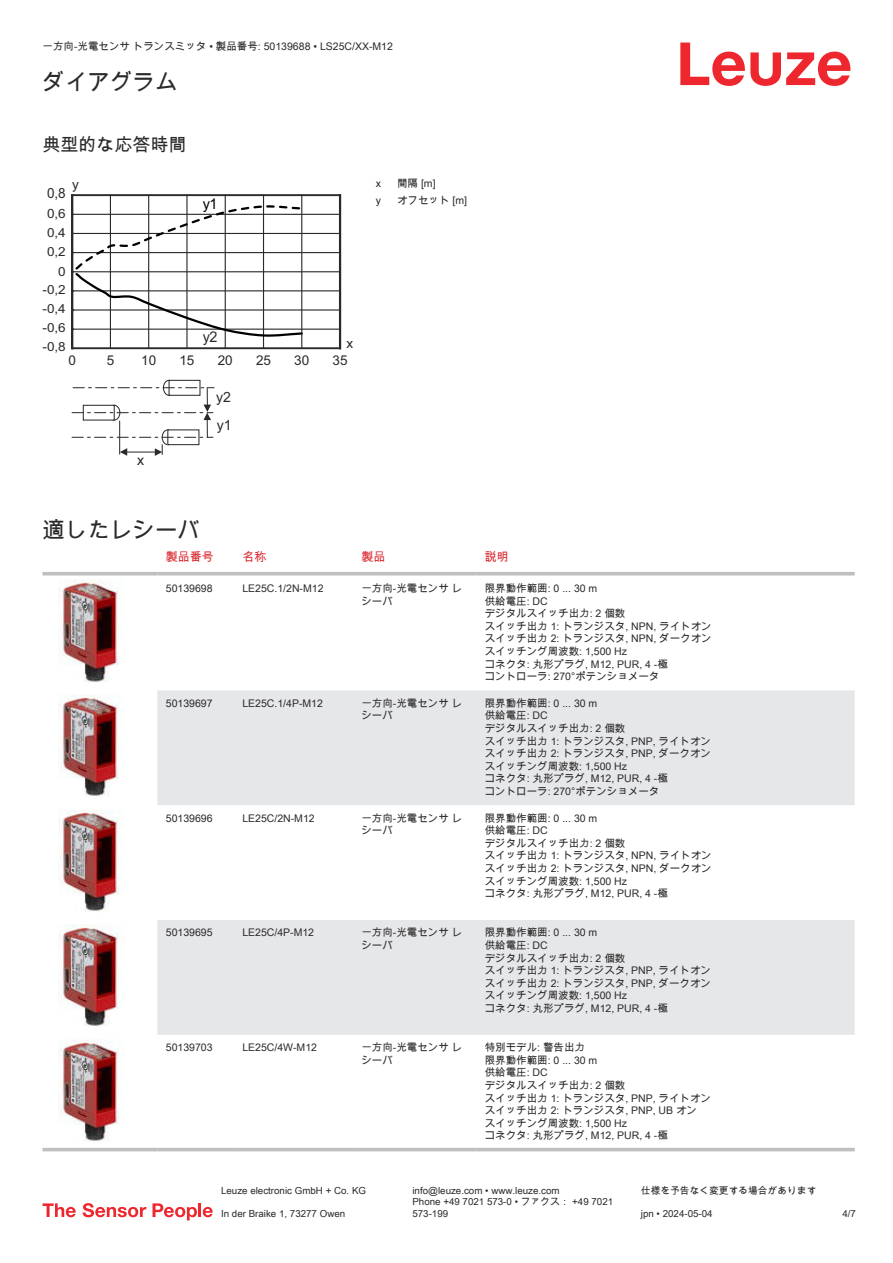
<style>
.page{position:relative;width:893px;height:1263px;background:#fff}
.page>*{position:absolute;margin:0;border:0;box-sizing:border-box;transform-origin:0 0}
.t1{font:22.5px "Arial Unicode MS";color:#2b292a}
.t2{font:18px "Arial Unicode MS";color:#2b292a}
.t3{font:14.85px "Arial";color:#2b292a}
.t4{font:14.85px "Arial";color:#000}
.t5{font:14.1px/27.8px "Arial";color:#2b292a}
.t6{font:13.95px "Arial";color:#2b292a;scale:.96 1}
.t7{font:13.5px "Arial";color:#2b292a}
.t8{font:12.75px "Arial";color:#2b292a;scale:1.06 1}
.t9{font:12.45px/19.2px "Arial";color:#2b292a;scale:1.08 1}
.t10{font:12px "Arial Unicode MS";color:#db2a30}
.t11{font:10.5px/12.6px "Arial Unicode MS";color:#2b292a}
.t12{font:9.75px/11.7px "Arial Unicode MS";color:#2b292a}
</style>
<div class="page">
<svg style="left:680px;top:43px;width:170px;height:43px"></svg>
<svg style="left:43px;top:575px;width:812px;height:577px"></svg>
<svg style="left:157px;top:690px;width:698px;height:345px;fill:#e6e7e9"></svg>
<hr style="left:43px;top:572px;width:114px;height:3px;background:#bdbfc1">
<hr style="left:157px;top:572px;width:77px;height:3px;background:#bdbfc1">
<hr style="left:234px;top:572px;width:119px;height:3px;background:#bdbfc1">
<hr style="left:353px;top:572px;width:123px;height:3px;background:#bdbfc1">
<hr style="left:476px;top:572px;width:379px;height:3px;background:#bdbfc1">
<hr style="left:43px;top:1148px;width:114px;height:3px;background:#bdbfc1">
<hr style="left:157px;top:1148px;width:77px;height:3px;background:#bdbfc1">
<hr style="left:234px;top:1148px;width:119px;height:3px;background:#bdbfc1">
<hr style="left:353px;top:1148px;width:123px;height:3px;background:#bdbfc1">
<hr style="left:476px;top:1148px;width:379px;height:3px;background:#bdbfc1">
<img style="left:58px;top:580px;width:66px;height:106px">
<img style="left:58px;top:694px;width:66px;height:107px">
<img style="left:58px;top:809px;width:66px;height:107px">
<img style="left:58px;top:924px;width:66px;height:106px">
<img style="left:58px;top:1039px;width:66px;height:106px">
<svg style="left:43px;top:1203px;width:33px;height:14px"></svg>
<svg style="left:83px;top:1203px;width:63px;height:14px"></svg>
<svg style="left:153px;top:1203px;width:44px;height:17px"></svg>
<hr style="left:198px;top:1203px;width:3px;height:14px;background:#ed272d">
<svg style="left:203px;top:1207px;width:10px;height:10px"></svg>
<hr style="left:73px;top:214px;width:267px;height:1px;background:#2b292a">
<hr style="left:73px;top:233px;width:267px;height:1px;background:#2b292a">
<hr style="left:74px;top:252px;width:266px;height:1px;background:#2b292a">
<hr style="left:73px;top:271px;width:267px;height:1px;background:#2b292a">
<hr style="left:73px;top:290px;width:267px;height:1px;background:#2b292a">
<hr style="left:73px;top:309px;width:267px;height:2px;background:#2b292a">
<hr style="left:74px;top:329px;width:266px;height:1px;background:#2b292a">
<div style="left:71px;top:194px;width:270px;height:155px;border:2px solid #2b292a"></div>
<hr style="left:71px;top:195px;width:2px;height:153px;background:#2b292a">
<hr style="left:110px;top:195px;width:1px;height:153px;background:#2b292a">
<hr style="left:148px;top:195px;width:1px;height:153px;background:#2b292a">
<hr style="left:186px;top:195px;width:2px;height:153px;background:#2b292a">
<hr style="left:225px;top:195px;width:1px;height:153px;background:#2b292a">
<hr style="left:263px;top:195px;width:1px;height:153px;background:#2b292a">
<hr style="left:301px;top:195px;width:1px;height:153px;background:#2b292a">
<hr style="left:339px;top:195px;width:2px;height:153px;background:#2b292a">
<div style="left:162px;top:429px;width:12px;height:16px;border:1px solid #2b292a;border-radius:50%"></div>
<div style="left:168px;top:430px;width:31px;height:15px;background:#fff"></div>
<div style="left:167px;top:429px;width:32px;height:16px;border:1px solid #2b292a"></div>
<svg style="left:120px;top:445px;width:43px;height:11px"></svg>
<hr style="left:119px;top:421px;width:1px;height:33px;background:#2b292a">
<div style="left:163px;top:380px;width:12px;height:16px;border:1px solid #2b292a;border-radius:50%"></div>
<div style="left:169px;top:380px;width:31px;height:15px;background:#fff"></div>
<div style="left:169px;top:380px;width:31px;height:16px;border:1px solid #2b292a"></div>
<svg style="left:72px;top:387px;width:142px;height:51px"></svg>
<svg style="left:73px;top:204px;width:231px;height:134px"></svg>
<p class="t11" style="left:43px;top:40px;width:352px">一方向-光電センサ トランスミッタ • 製品番号: 50139688 • LS25C/XX-M12</p>
<h1 class="t1" style="left:43px;top:66px;width:136px">ダイアグラム</h1>
<h2 class="t2" style="left:43px;top:132px;width:145px">典型的な応答時間</h2>
<p class="t7" style="left:72px;top:179px;width:8px">y</p>
<h3 class="t6" style="left:47px;top:188px;width:21px">0,8</h3>
<p class="t8" style="left:47px;top:208px;width:19px">0,6</p>
<p class="t9" style="left:47px;top:224px;width:19px">0,4</p>
<p class="t9" style="left:47px;top:243px;width:19px">0,2</p>
<p class="t9" style="left:58px;top:263px;width:8px">0</p>
<p class="t9" style="left:43px;top:281px;width:23px">-0,2</p>
<p class="t9" style="left:43px;top:300px;width:23px">-0,4</p>
<p class="t9" style="left:43px;top:319px;width:23px">-0,6 -0,8</p>
<h3 class="t4" style="left:203px;top:198px;width:16px">y1</h3>
<h3 class="t3" style="left:203px;top:331px;width:16px">y2</h3>
<p class="t7" style="left:346px;top:338px;width:8px">x</p>
<p class="t7" style="left:68px;top:355px;width:9px">0</p>
<p class="t7" style="left:141px;top:355px;width:17px">10</p>
<p class="t7" style="left:218px;top:355px;width:17px">20</p>
<p class="t7" style="left:294px;top:355px;width:17px">30</p>
<p class="t7" style="left:107px;top:355px;width:9px">5</p>
<p class="t7" style="left:179px;top:355px;width:17px">15</p>
<p class="t7" style="left:256px;top:355px;width:17px">25</p>
<p class="t7" style="left:333px;top:355px;width:17px">35</p>
<h3 class="t5" style="left:216px;top:384px;width:17px">y2 y1</h3>
<h3 class="t5" style="left:137px;top:448px;width:9px">x</h3>
<p class="t11" style="left:376px;top:177px;width:7px">x</p>
<p class="t11" style="left:397px;top:177px;width:40px">間隔 [m]</p>
<p class="t11" style="left:376px;top:195px;width:7px">y</p>
<p class="t11" style="left:397px;top:194px;width:72px">オフセット [m]</p>
<h1 class="t1" style="left:43px;top:514px;width:159px">適したレシーバ</h1>
<p class="t10" style="left:166px;top:548px;width:49px">製品番号</p>
<p class="t10" style="left:242px;top:548px;width:25px">名称</p>
<p class="t10" style="left:361px;top:548px;width:25px">製品</p>
<p class="t10" style="left:485px;top:548px;width:25px">説明</p>
<p class="t11" style="left:166px;top:582px;width:48px">50139698</p>
<p class="t11" style="left:242px;top:582px;width:83px">LE25C.1/2N-M12</p>
<p class="t11" style="left:361px;top:582px;width:102px">一方向-光電センサ レシーバ</p>
<p class="t11" style="left:485px;top:582px;width:228px">限界動作範囲: 0 ... 30 m<br>供給電圧: DC<br>デジタルスイッチ出力: 2 個数<br>スイッチ出力 1: トランジスタ, NPN, ライトオンスイッチ出力 2: トランジスタ, NPN, ダークオンスイッチング周波数: 1,500 Hz<br>コネクタ: 丸形プラグ, M12, PUR, 4 -極<br>コントローラ: 270°ポテンショメータ</p>
<p class="t11" style="left:166px;top:696px;width:48px">50139697</p>
<p class="t11" style="left:242px;top:696px;width:82px">LE25C.1/4P-M12</p>
<p class="t11" style="left:361px;top:696px;width:102px">一方向-光電センサ レシーバ</p>
<p class="t11" style="left:485px;top:696px;width:228px">限界動作範囲: 0 ... 30 m<br>供給電圧: DC<br>デジタルスイッチ出力: 2 個数<br>スイッチ出力 1: トランジスタ, PNP, ライトオンスイッチ出力 2: トランジスタ, PNP, ダークオンスイッチング周波数: 1,500 Hz<br>コネクタ: 丸形プラグ, M12, PUR, 4 -極<br>コントローラ: 270°ポテンショメータ</p>
<p class="t11" style="left:166px;top:811px;width:48px">50139696</p>
<p class="t11" style="left:242px;top:811px;width:74px">LE25C/2N-M12</p>
<p class="t11" style="left:361px;top:811px;width:102px">一方向-光電センサ レシーバ</p>
<p class="t11" style="left:485px;top:811px;width:228px">限界動作範囲: 0 ... 30 m<br>供給電圧: DC<br>デジタルスイッチ出力: 2 個数<br>スイッチ出力 1: トランジスタ, NPN, ライトオンスイッチ出力 2: トランジスタ, NPN, ダークオンスイッチング周波数: 1,500 Hz<br>コネクタ: 丸形プラグ, M12, PUR, 4 -極</p>
<p class="t11" style="left:166px;top:926px;width:48px">50139695</p>
<p class="t11" style="left:242px;top:926px;width:73px">LE25C/4P-M12</p>
<p class="t11" style="left:361px;top:926px;width:102px">一方向-光電センサ レシーバ</p>
<p class="t11" style="left:485px;top:926px;width:228px">限界動作範囲: 0 ... 30 m<br>供給電圧: DC<br>デジタルスイッチ出力: 2 個数<br>スイッチ出力 1: トランジスタ, PNP, ライトオンスイッチ出力 2: トランジスタ, PNP, ダークオンスイッチング周波数: 1,500 Hz<br>コネクタ: 丸形プラグ, M12, PUR, 4 -極</p>
<p class="t11" style="left:166px;top:1041px;width:48px">50139703</p>
<p class="t11" style="left:242px;top:1041px;width:76px">LE25C/4W-M12</p>
<p class="t11" style="left:361px;top:1041px;width:102px">一方向-光電センサ レシーバ</p>
<p class="t11" style="left:485px;top:1041px;width:228px">特別モデル: 警告出力<br>限界動作範囲: 0 ... 30 m<br>供給電圧: DC<br>デジタルスイッチ出力: 2 個数<br>スイッチ出力 1: トランジスタ, PNP, ライトオンスイッチ出力 2: トランジスタ, PNP, UB オン<br>スイッチング周波数: 1,500 Hz<br>コネクタ: 丸形プラグ, M12, PUR, 4 -極</p>
<p class="t12" style="left:221px;top:1184px;width:146px">Leuze electronic GmbH + Co. KG</p>
<p class="t12" style="left:412px;top:1184px;width:149px">info@leuze.com • www.leuze.com</p>
<p class="t12" style="left:641px;top:1184px;width:177px">仕様を予告なく変更する場合があります</p>
<p class="t12" style="left:221px;top:1207px;width:126px">In der Braike 1, 73277 Owen</p>
<p class="t12" style="left:412px;top:1196px;width:202px">Phone +49 7021 573-0 • ファクス： +49 7021<br>573-199</p>
<p class="t12" style="left:641px;top:1207px;width:73px">jpn • 2024-05-04</p>
<p class="t12" style="left:842px;top:1207px;width:15px">4/7</p>
</div>
